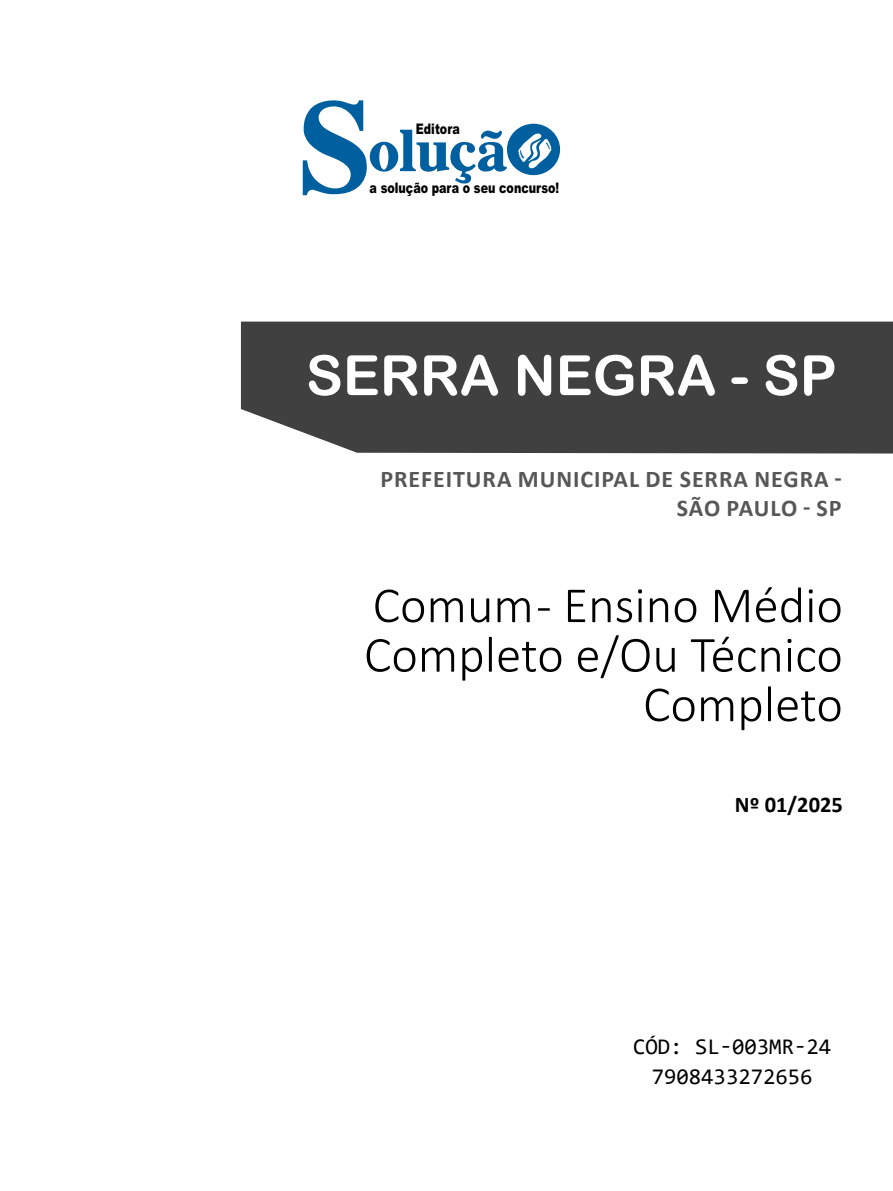
<style>
.page{position:relative;width:893px;height:1191px;background:#fff}
.page>*{position:absolute;margin:0;border:0;box-sizing:border-box;transform-origin:0 0}
.TÍTULO{font:55.5px "Arial Rounded MT Bold";color:#fff}
.CARGO{font:300 51px/49.5px "Calibri";color:#000;text-align:right}
.SUBTÍTULO{font:700 24px "Calibri";letter-spacing:.04em;color:#575756}
.SKU_CÓD{font:22.5px "Consolas";color:#000}
.EDITAL{font:700 22.5px "Calibri";color:#000}
.t1{font:900 14.55px "Arial";color:#000;scale:.76 1}
</style>
<div class="page">
<div style="left:241px;top:321px;width:652px;height:132px;background:#404040"></div>
<svg style="left:303px;top:100px;width:257px;height:96px"></svg>
<p class="t1" style="left:416px;top:118px;width:59px">Editora</p>
<p class="t1" style="left:370px;top:178px;width:251px">a solução para o seu concurso!</p>
<p class="TÍTULO" style="left:306px;top:342px;width:532px">SERRA NEGRA - SP</p>
<p class="SUBTÍTULO" style="left:380px;top:462px;width:463px">PREFEITURA MUNICIPAL DE SERRA NEGRA -</p>
<p class="SUBTÍTULO" style="left:677px;top:491px;width:166px">SÃO PAULO - SP</p>
<p class="CARGO" style="left:364px;top:580px;width:480px">Comum - Ensino Médio<br>Completo e/Ou Técnico<br>Completo</p>
<p class="EDITAL" style="left:735px;top:789px;width:110px">Nº 01/2025</p>
<p class="SKU_CÓD" style="left:633px;top:1030px;width:199px">CÓD: SL-003MR-24</p>
<p class="SKU_CÓD" style="left:652px;top:1060px;width:162px">7908433272656</p>
</div>
